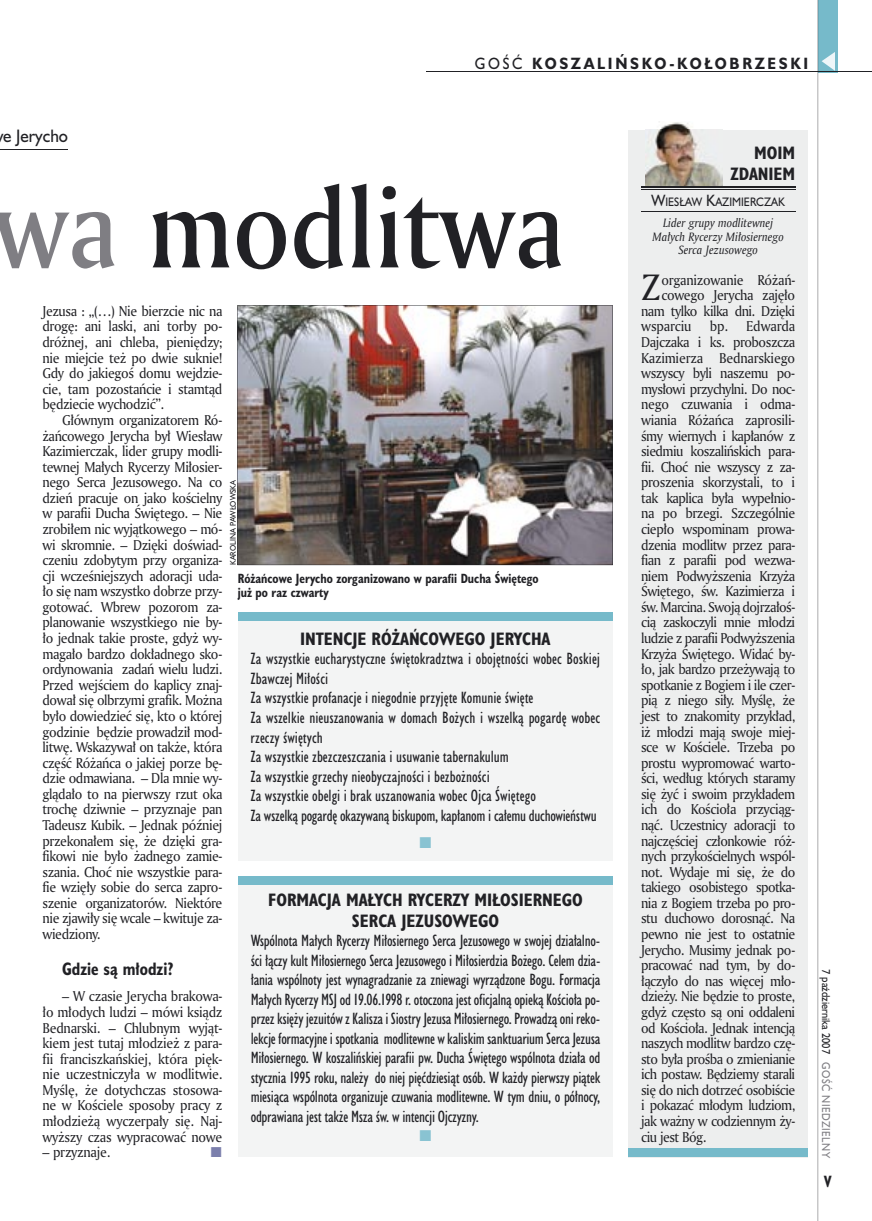
<style>
.page{position:relative;width:872px;height:1221px;background:#fff}
.page>*{position:absolute;margin:0;border:0;box-sizing:border-box;transform-origin:0 0}
.t1{font:108px "Amerigo Md PL";color:#212125;scale:.9 1}
.t2{font:35.55px "Amerigo PL";color:#212125;scale:.94 1}
.t3{font:700 16.5px/21px "Humanst 521 Cn PL";color:#212125;text-align:center}
.t4{font:700 16.5px "Humanst 521 Cn PL";color:#212125;scale:.94 1}
.t5{font:16.5px "Humanst 521 PL";color:#212125;scale:.94 1}
.t6{font:15px/19.5px "Humanst 521 Cn PL";color:#212125}
.t7{font:700 15px "Humanst 521 PL";letter-spacing:.2em;color:#212125;scale:.9 1}
.t8{font:700 15px "Humanst 521 Cn PL";color:#212125;scale:.94 1}
.t9{font:13.8px/15.6px "Amerigo PL";letter-spacing:-.03em;color:#212125;text-align:justify;scale:.94 1}
.t10{font:13.8px "Amerigo PL";letter-spacing:-.01em;color:#212125;scale:.94 1}
.t11{font:700 12.3px/14.4px "Humanst 521 Cn PL";color:#212125;scale:.94 1}
.t12{font:italic 11.7px/13.5px "Amerigo PL";color:#212125;text-align:center;scale:.94 1}
.t13{font:11.25px "Humanst 521 PL";color:#212125;scale:.9 1}
.t14{font:10.5px "Humanst 521 PL";color:#212125;scale:.9 1}
.t15{font:10.5px "Humanst 521 PL";letter-spacing:.05em;color:#7f7e83;scale:.9 1}
.t16{font:7.5px "Humanst 521 PL";color:#212125;scale:.94 1}
.s1{font-weight:400}
.s2{color:#7f7e83}
.s3{font-size:15px}
</style>
<div class="page">
<div style="left:818px;top:0;width:19px;height:72px;background:#76baca"></div>
<svg style="left:821px;top:52px;width:14px;height:19px"></svg>
<hr style="left:425px;top:72px;width:447px;height:1px;background:#212125">
<hr style="left:817px;top:0;width:1px;height:1220px;background:#212125">
<hr style="left:0;top:149px;width:68px;height:1px;background:#212125">
<div style="left:238px;top:615px;width:375px;height:246px;background:#f3f4f4"></div>
<div style="left:238px;top:612px;width:375px;height:8px;background:#76baca"></div>
<div style="left:238px;top:876px;width:375px;height:280px;background:#f3f4f4"></div>
<div style="left:238px;top:876px;width:375px;height:9px;background:#76baca"></div>
<div style="left:628px;top:130px;width:180px;height:1027px;background:#edeeee"></div>
<div style="left:628px;top:1148px;width:180px;height:8px;background:#76baca"></div>
<img style="left:646px;top:121px;width:76px;height:65px">
<hr style="left:641px;top:186px;width:154px;height:2px;background:#212125">
<hr style="left:641px;top:189px;width:154px;height:1px;background:#212125">
<hr style="left:641px;top:211px;width:154px;height:1px;background:#212125">
<img style="left:237px;top:305px;width:376px;height:260px">
<p class="t7" style="left:475px;top:53px;width:372px"><span class="s1">GOŚĆ</span> KOSZALIŃSKO-KOŁOBRZESKI</p>
<p class="t5" style="left:3px;top:125px;width:70px">e Jerycho</p>
<h1 class="t1" style="left:-7px;top:156px;width:636px"><span class="s2">wa</span> modlitwa</h1>
<p class="t9" style="left:43px;top:303px;width:193px">Jezusa : „(…) Nie bierzcie nic na drogę: ani laski, ani torby po&shy;dróżnej, ani chleba, pieniędzy; nie miejcie też po dwie suknie!<br>Gdy do jakiegoś domu wejdzie&shy;cie, tam pozostańcie i stamtąd będziecie wychodzić”.</p>
<p class="t9" style="left:43px;top:412px;width:193px;text-indent:20px">Głównym organizatorem Ró&shy;żańcowego Jerycha był Wiesław Kazimierczak, lider grupy modli&shy;tewnej Małych Rycerzy Miłosier&shy;nego Serca Jezusowego. Na co dzień pracuje on jako kościelny w parafii Ducha Świętego. – Nie zrobiłem nic wyjątkowego – mó&shy;wi skromnie. – Dzięki doświad&shy;czeniu zdobytym przy organiza&shy;cji wcześniejszych adoracji uda&shy;ło się nam wszystko dobrze przy&shy;gotować. Wbrew pozorom za&shy;planowanie wszystkiego nie by&shy;ło jednak takie proste, gdyż wy&shy;magało bardzo dokładnego sko&shy;ordynowania zadań wielu ludzi.<br>Przed wejściem do kaplicy znaj&shy;dował się olbrzymi grafik. Można było dowiedzieć się, kto o której godzinie będzie prowadził mod&shy;litwę. Wskazywał on także, która część Różańca o jakiej porze bę&shy;dzie odmawiana. – Dla mnie wy&shy;glądało to na pierwszy rzut oka trochę dziwnie – przyznaje pan Tadeusz Kubik. – Jednak później przekonałem się, że dzięki gra&shy;fikowi nie było żadnego zamie&shy;szania. Choć nie wszystkie para&shy;fie wzięły sobie do serca zapro&shy;szenie organizatorów. Niektóre nie zjawiły się wcale – kwituje za&shy;wiedziony.</p>
<p class="t4" style="left:62px;top:957px;width:120px">Gdzie są młodzi?</p>
<p class="t9" style="left:43px;top:988px;width:193px;text-indent:20px">– W czasie Jerycha brakowa&shy;ło młodych ludzi – mówi ksiądz Bednarski. – Chlubnym wyjąt&shy;kiem jest tutaj młodzież z para&shy;fii franciszkańskiej, która pięk&shy;nie uczestniczyła w modlitwie.<br>Myślę, że dotychczas stosowa&shy;ne w Kościele sposoby pracy z młodzieżą wyczerpały się. Naj&shy;wyższy czas wypracować nowe</p>
<p class="t9" style="left:43px;top:1143px;width:74px">– przyznaje.</p>
<p class="t16" style="left:228px;top:565px;width:92px;rotate:-90deg">KAROLINA PAWŁOWSKA</p>
<p class="t11" style="left:238px;top:570px;width:322px">Różańcowe Jerycho zorganizowano w parafii Ducha Świętego już po raz czwarty</p>
<p class="t3" style="left:300px;top:628px;width:252px">INTENCJE RÓŻAŃCOWEGO JERYCHA</p>
<p class="t6" style="left:250px;top:649px;width:351px">Za wszystkie eucharystyczne świętokradztwa i obojętności wobec Boskiej Zbawczej Miłości<br>Za wszystkie profanacje i niegodnie przyjęte Komunie święte<br>Za wszelkie nieuszanowania w domach Bożych i wszelką pogardę wobec rzeczy świętych<br>Za wszystkie zbezczeszczania i usuwanie tabernakulum<br>Za wszystkie grzechy nieobyczajności i bezbożności<br>Za wszystkie obelgi i brak uszanowania wobec Ojca Świętego<br>Za wszelką pogardę okazywaną biskupom, kapłanom i całemu duchowieństwu</p>
<p class="t3" style="left:268px;top:888px;width:316px">FORMACJA MAŁYCH RYCERZY MIŁOSIERNEGO<br>SERCA JEZUSOWEGO</p>
<p class="t6" style="left:251px;top:930px;width:351px;text-align:justify">Wspólnota Małych Rycerzy Miłosiernego Serca Jezusowego w swojej działalno&shy;ści łączy kult Miłosiernego Serca Jezusowego i Miłosierdzia Bożego. Celem dzia&shy;łania wspólnoty jest wynagradzanie za zniewagi wyrządzone Bogu. Formacja Małych Rycerzy MSJ od 19.06.1998 r. otoczona jest oficjalną opieką Kościoła po&shy;przez księży jezuitów z Kalisza i Siostry Jezusa Miłosiernego. Prowadzą oni reko&shy;lekcje formacyjne i spotkania modlitewne w kaliskim sanktuarium Serca Jezusa Miłosiernego. W koszalińskiej parafii pw. Ducha Świętego wspólnota działa od stycznia 1995 roku, należy do niej pięćdziesiąt osób. W każdy pierwszy piątek miesiąca wspólnota organizuje czuwania modlitewne. W tym dniu, o północy, odprawiana jest także Msza św. w intencji Ojczyzny.</p>
<p class="t3" style="left:730px;top:142px;width:66px;text-align:right">MOIM<br>ZDANIEM</p>
<p class="t13" style="left:651px;top:194px;width:150px"><span class="s3">W</span>IESŁAW <span class="s3">K</span>AZIMIERCZAK</p>
<p class="t12" style="left:652px;top:216px;width:141px">Lider grupy modlitewnej<br>Małych Rycerzy Miłosiernego<br>Serca Jezusowego</p>
<h2 class="t2" style="left:641px;top:264px;width:22px">Z</h2>
<p class="t9" style="left:661px;top:271px;width:144px">organizowanie Różań-</p>
<p class="t9" style="left:661px;top:287px;width:144px">cowego Jerycha zajęło</p>
<p class="t9" style="left:641px;top:303px;width:165px">nam tylko kilka dni. Dzięki</p>
<p class="t10" style="left:641px;top:317px;width:55px">wsparciu</p>
<p class="t9" style="left:641px;top:318px;width:165px;text-indent:69px">bp. Edwarda Dajczaka i ks. proboszcza Kazimierza Bednarskiego wszyscy byli naszemu po&shy;mysłowi przychylni. Do noc&shy;nego czuwania i odma&shy;wiania Różańca zaprosili&shy;śmy wiernych i kapłanów z siedmiu koszalińskich para&shy;fii. Choć nie wszyscy z za&shy;proszenia skorzystali, to i tak kaplica była wypełnio&shy;na po brzegi. Szczególnie ciepło wspominam prowa&shy;dzenia modlitw przez para&shy;fian z parafii pod wezwa&shy;niem Podwyższenia Krzyża Świętego, św. Kazimierza i św. Marcina. Swoją dojrzałoś&shy;cią zaskoczyli mnie młodzi ludzie z parafii Podwyższenia Krzyża Świętego. Widać by&shy;ło, jak bardzo przeżywają to spotkanie z Bogiem i ile czer&shy;pią z niego siły. Myślę, że jest to znakomity przykład, iż młodzi mają swoje miej&shy;sce w Kościele. Trzeba po prostu wypromować warto&shy;ści, według których staramy się żyć i swoim przykładem ich do Kościoła przyciąg&shy;nąć. Uczestnicy adoracji to najczęściej członkowie róż&shy;nych przykościelnych wspól&shy;not. Wydaje mi się, że do takiego osobistego spotka&shy;nia z Bogiem trzeba po pro&shy;stu duchowo dorosnąć. Na pewno nie jest to ostatnie Jerycho. Musimy jednak po&shy;pracować nad tym, by do&shy;łączyło do nas więcej mło&shy;dzieży. Nie będzie to proste, gdyż często są oni oddaleni od Kościoła. Jednak intencją naszych modlitw bardzo czę&shy;sto była prośba o zmienianie ich postaw. Będziemy starali się do nich dotrzeć osobiście i pokazać młodym ludziom, jak ważny w codziennym ży&shy;ciu jest Bóg.</p>
<p class="t14" style="left:833px;top:969px;width:95px;rotate:90deg">7 października 2007</p>
<p class="t15" style="left:833px;top:1062px;width:108px;rotate:90deg">GOŚĆ NIEDZIELNY</p>
<p class="t8" style="left:824px;top:1171px;width:9px">V</p>
</div>
